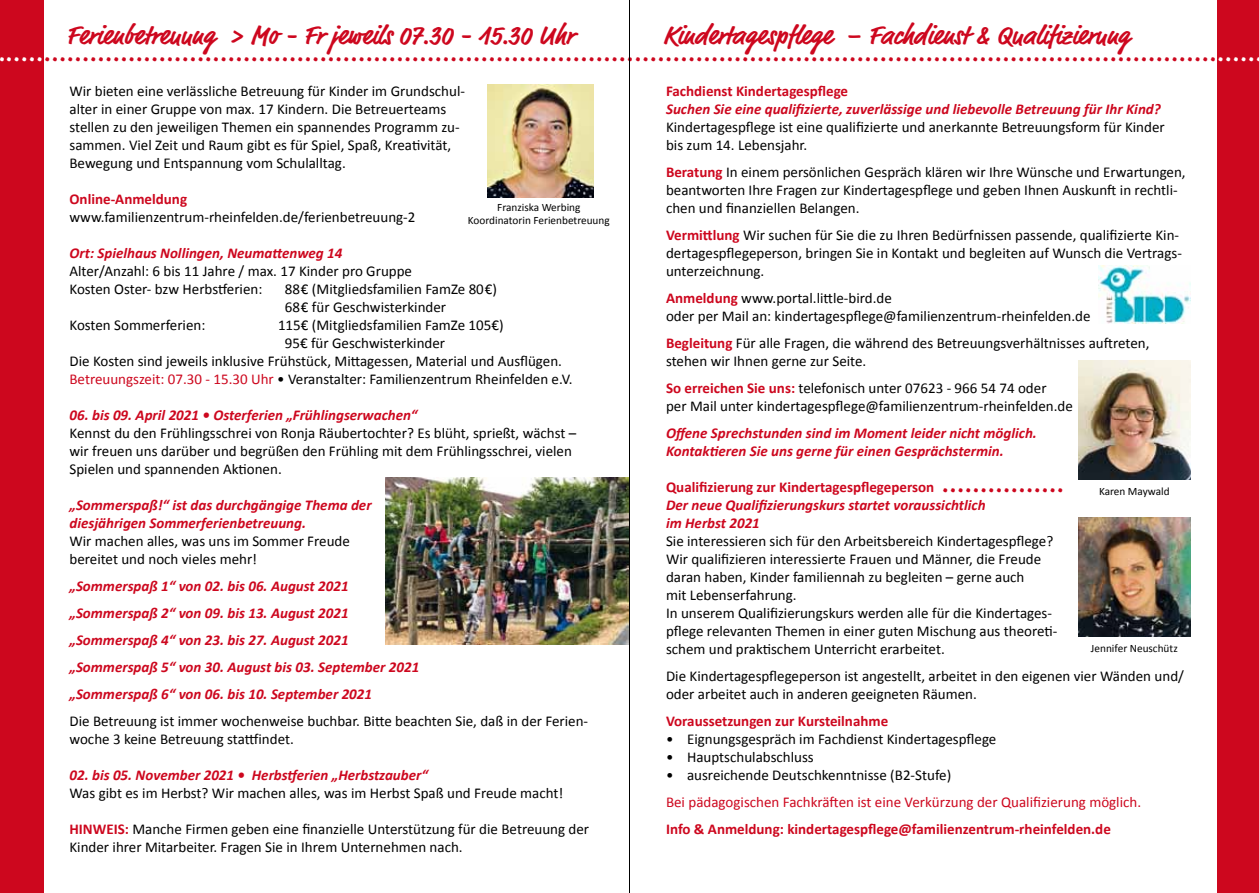
<style>
.page{position:relative;width:1259px;height:893px;background:#fff}
.page>*{position:absolute;margin:0;border:0;box-sizing:border-box;transform-origin:0 0}
.t1{font:700 27px "Market";color:#cd071e}
.t2{font:15px/18px "Calibri";color:#000}
.t3{font:italic 700 15px/18px "Calibri";color:#cd071e}
.t4{font:700 15px "Calibri";color:#cd071e}
.t5{font:15px "Calibri";color:#cd071e}
.t6{font:11.25px/12.6px "Calibri";color:#000;text-align:center}
.s1{color:#fff}
.s2{font-weight:700;color:#cd071e}
.s3{font-style:normal}
.s4{font-family:"Market";font-style:normal;font-size:27px}
.s5{color:#cd071e}
</style>
<div class="page">
<div style="left:0;top:0;width:43px;height:893px;background:#cd071e"></div>
<div style="left:1217px;top:0;width:42px;height:893px;background:#cd071e"></div>
<img style="left:488px;top:85px;width:106px;height:112px">
<img style="left:385px;top:477px;width:243px;height:168px">
<img style="left:1098px;top:266px;width:92px;height:58px">
<img style="left:1078px;top:517px;width:112px;height:119px">
<img style="left:1078px;top:361px;width:112px;height:119px">
<hr style="left:629px;top:0;width:1px;height:893px;background:#000">
<h1 class="t1" style="left:66px;top:19px;width:509px">Ferienbetreuung &gt; Mo - Fr jeweils 07.30 - 15.30 Uhr</h1>
<h1 class="t1" style="left:663px;top:19px;width:468px">Kindertagespflege – Fachdienst &amp; Qualifizierung</h1>
<h1 class="t1" style="left:-3px;top:36px;width:1259px"><span class="s1">......</span>.........................................................................................................................................................<span class="s1">.....</span></h1>
<p class="t2" style="left:69px;top:82px;width:397px">Wir bieten eine verlässliche Betreuung für Kinder im Grundschul&shy;alter in einer Gruppe von max. 17 Kindern. Die Betreuerteams stellen zu den jeweiligen Themen ein spannendes Programm zu&shy;sammen. Viel Zeit und Raum gibt es für Spiel, Spaß, Kreativität, Bewegung und Entspannung vom Schulalltag.</p>
<p class="t4" style="left:69px;top:190px;width:119px">Online-Anmeldung</p>
<p class="t2" style="left:69px;top:208px;width:347px">www.familienzentrum-rheinfelden.de/ferienbetreuung-2</p>
<p class="t3" style="left:69px;top:244px;width:274px">Ort: Spielhaus Nollingen, Neumattenweg 14</p>
<p class="t2" style="left:69px;top:262px;width:344px">Alter/Anzahl: 6 bis 11 Jahre / max. 17 Kinder pro Gruppe<br>Kosten Oster- bzw Herbstferien:</p>
<p class="t4" style="left:666px;top:82px;width:184px">Fachdienst Kindertagespflege</p>
<p class="t3" style="left:666px;top:100px;width:496px">Suchen Sie eine qualifizierte, zuverlässige und liebevolle Betreuung für Ihr Kind?</p>
<p class="t2" style="left:666px;top:118px;width:500px">Kindertagespflege ist eine qualifizierte und anerkannte Betreuungsform für Kinder bis zum 14. Lebensjahr.</p>
<p class="t2" style="left:666px;top:163px;width:521px"><span class="s2">Beratung</span> In einem persönlichen Gespräch klären wir Ihre Wünsche und Erwartungen, beantworten Ihre Fragen zur Kindertagespflege und geben Ihnen Auskunft in rechtli&shy;chen und finanziellen Belangen.</p>
<p class="t2" style="left:666px;top:226px;width:517px"><span class="s2">Vermittlung</span> Wir suchen für Sie die zu Ihren Bedürfnissen passende, qualifizierte Kin&shy;dertagespflegeperson, bringen Sie in Kontakt und begleiten auf Wunsch die Vertrags&shy;unterzeichnung.</p>
<p class="t2" style="left:666px;top:289px;width:426px"><span class="s2">Anmeldung</span> www.portal.little-bird.de<br>oder per Mail an: kindertagespflege@familienzentrum-rheinfelden.de</p>
<p class="t2" style="left:666px;top:334px;width:485px"><span class="s2">Begleitung</span> Für alle Fragen, die während des Betreuungsverhältnisses auftreten, stehen wir Ihnen gerne zur Seite.</p>
<p class="t2" style="left:666px;top:379px;width:408px"><span class="s2">So erreichen Sie uns:</span> telefonisch unter 07623 - 966 54 74 oder<br>per Mail unter kindertagespflege@familienzentrum-rheinfelden.de</p>
<p class="t3" style="left:666px;top:424px;width:372px">Offene Sprechstunden sind im Moment leider nicht möglich.<br>Kontaktieren Sie uns gerne für einen Gesprächstermin.</p>
<p class="t3" style="left:666px;top:478px;width:399px"><span class="s3">Qualifizierung zur Kindertagespflegeperson</span> <span class="s4">................<br></span>Der neue Qualifizierungskurs startet voraussichtlich<br>im Herbst 2021</p>
<p class="t2" style="left:666px;top:532px;width:393px">Sie interessieren sich für den Arbeitsbereich Kindertagespflege?<br>Wir qualifizieren interessierte Frauen und Männer, die Freude daran haben, Kinder familiennah zu begleiten – gerne auch<br>mit Lebenserfahrung.<br>In unserem Qualifizierungskurs werden alle für die Kindertages&shy;pflege relevanten Themen in einer guten Mischung aus theoreti&shy;schem und praktischem Unterricht erarbeitet.</p>
<p class="t2" style="left:666px;top:667px;width:519px">Die Kindertagespflegeperson ist angestellt, arbeitet in den eigenen vier Wänden und/ oder arbeitet auch in anderen geeigneten Räumen.</p>
<p class="t4" style="left:666px;top:712px;width:224px">Voraussetzungen zur Kursteilnahme</p>
<p class="t2" style="left:666px;top:730px;width:332px">• Eignungsgespräch im Fachdienst Kindertagespflege</p>
<p class="t2" style="left:666px;top:748px;width:149px">• Hauptschulabschluss</p>
<p class="t2" style="left:666px;top:766px;width:287px">• ausreichende Deutschkenntnisse (B2-Stufe)</p>
<p class="t5" style="left:666px;top:793px;width:477px">Bei pädagogischen Fachkräften ist eine Verkürzung der Qualifizierung möglich.</p>
<p class="t4" style="left:666px;top:820px;width:446px">Info &amp; Anmeldung: kindertagespflege@familienzentrum-rheinfelden.de</p>
<p class="t6" style="left:468px;top:201px;width:143px">Franziska Werbing<br>Koordinatorin Ferienbetreuung</p>
<p class="t2" style="left:285px;top:280px;width:214px">88€ (Mitgliedsfamilien FamZe 80€)<br>68€ für Geschwisterkinder</p>
<p class="t2" style="left:69px;top:316px;width:137px">Kosten Sommerferien:</p>
<p class="t2" style="left:278px;top:316px;width:227px">115€ (Mitgliedsfamilien FamZe 105€)</p>
<p class="t2" style="left:285px;top:334px;width:162px">95€ für Geschwisterkinder</p>
<p class="t2" style="left:69px;top:352px;width:494px">Die Kosten sind jeweils inklusive Frühstück, Mittagessen, Material und Ausflügen.</p>
<p class="t2" style="left:69px;top:370px;width:504px"><span class="s5">Betreuungszeit: 07.30 - 15.30 Uhr</span> • Veranstalter: Familienzentrum Rheinfelden e.V.</p>
<p class="t3" style="left:69px;top:406px;width:349px">06. bis 09. April 2021 • Osterferien „Frühlingserwachen“</p>
<p class="t2" style="left:69px;top:424px;width:508px">Kennst du den Frühlingsschrei von Ronja Räubertochter? Es blüht, sprießt, wächst – wir freuen uns darüber und begrüßen den Frühling mit dem Frühlingsschrei, vielen<br>Spielen und spannenden Aktionen.</p>
<p class="t3" style="left:69px;top:496px;width:304px">„Sommerspaß!“ ist das durchgängige Thema der diesjährigen Sommerferienbetreuung.</p>
<p class="t2" style="left:69px;top:532px;width:282px">Wir machen alles, was uns im Sommer Freude bereitet und noch vieles mehr!</p>
<p class="t3" style="left:69px;top:573px;width:351px;line-height:27px">„Sommerspaß 1“ von 02. bis 06. August 2021 „Sommerspaß 2“ von 09. bis 13. August 2021 „Sommerspaß 4“ von 23. bis 27. August 2021 „Sommerspaß 5“ von 30. August bis 03. September 2021 „Sommerspaß 6“ von 06. bis 10. September 2021</p>
<p class="t2" style="left:69px;top:712px;width:520px">Die Betreuung ist immer wochenweise buchbar. Bitte beachten Sie, daß in der Ferien&shy;woche 3 keine Betreuung stattfindet.</p>
<p class="t3" style="left:69px;top:766px;width:360px">02. bis 05. November 2021 • Herbstferien „Herbstzauber“</p>
<p class="t2" style="left:69px;top:784px;width:495px">Was gibt es im Herbst? Wir machen alles, was im Herbst Spaß und Freude macht!</p>
<p class="t2" style="left:69px;top:820px;width:521px"><span class="s2">HINWEIS:</span> Manche Firmen geben eine finanzielle Unterstützung für die Betreuung der<br>Kinder ihrer Mitarbeiter. Fragen Sie in Ihrem Unternehmen nach.</p>
<p class="t6" style="left:1099px;top:485px;width:72px">Karen Maywald</p>
<p class="t6" style="left:1091px;top:642px;width:88px">Jennifer Neuschütz</p>
</div>
